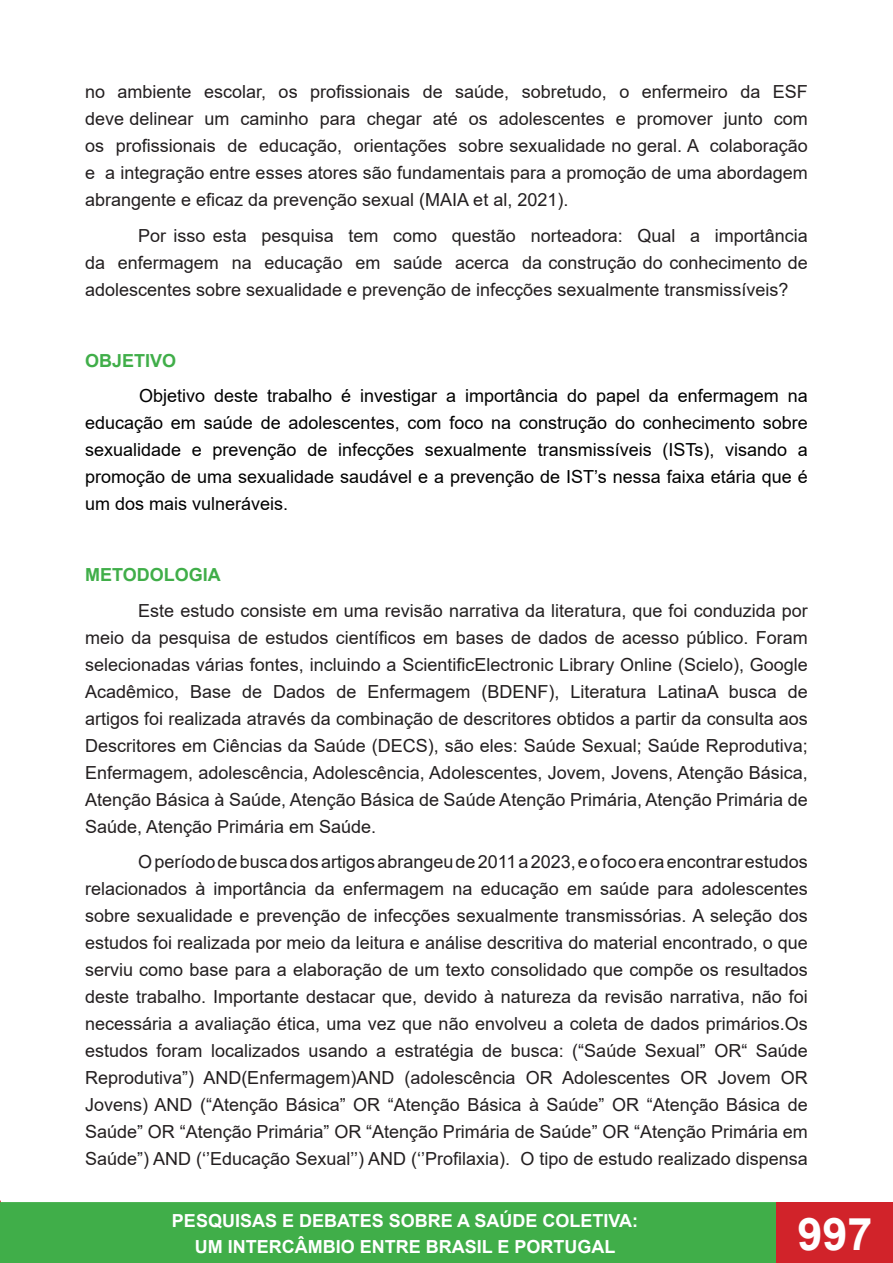
<style>
.page{position:relative;width:893px;height:1263px;background:#fff}
.page>*{position:absolute;margin:0;border:0;box-sizing:border-box;transform-origin:0 0}
.t1{font:700 45px "Arial";color:#fff}
.t2{font:18px/27px "Arial";color:#231f20;text-align:justify}
.t3{font:18px/27px "Arial";color:#000;text-align:justify}
.t4{font:700 18px/26.5px "Arial";color:#fff;text-align:center}
.t5{font:700 18px "Arial";color:#40ae49}
</style>
<div class="page">
<div style="left:0;top:1202px;width:776px;height:61px;background:#40ae49"></div>
<div style="left:776px;top:1202px;width:117px;height:61px;background:#d1232a"></div>
<p class="t2" style="left:85px;top:78px;width:724px">no ambiente escolar, os profissionais de saúde, sobretudo, o enfermeiro da ESF deve delinear um caminho para chegar até os adolescentes e promover junto com os profissionais de educação, orientações sobre sexualidade no geral. A colaboração e a integração entre esses atores são fundamentais para a promoção de uma abordagem abrangente e eficaz da prevenção sexual (MAIA et al, 2021).</p>
<p class="t2" style="left:85px;top:222px;width:724px;text-indent:53px">Por isso esta pesquisa tem como questão norteadora: Qual a importância da enfermagem na educação em saúde acerca da construção do conhecimento de adolescentes sobre sexualidade e prevenção de infecções sexualmente transmissíveis?</p>
<p class="t5" style="left:85px;top:348px;width:93px">OBJETIVO</p>
<p class="t3" style="left:85px;top:382px;width:724px;text-indent:54px">Objetivo deste trabalho é investigar a importância do papel da enfermagem na educação em saúde de adolescentes, com foco na construção do conhecimento sobre sexualidade e prevenção de infecções sexualmente transmissíveis (ISTs), visando a promoção de uma sexualidade saudável e a prevenção de IST’s nessa faixa etária que é um dos mais vulneráveis.</p>
<p class="t5" style="left:85px;top:562px;width:137px">METODOLOGIA</p>
<p class="t2" style="left:85px;top:597px;width:724px;text-indent:53px">Este estudo consiste em uma revisão narrativa da literatura, que foi conduzida por meio da pesquisa de estudos científicos em bases de dados de acesso público. Foram selecionadas várias fontes, incluindo a ScientificElectronic Library Online (Scielo), Google Acadêmico, Base de Dados de Enfermagem (BDENF), Literatura LatinaA busca de artigos foi realizada através da combinação de descritores obtidos a partir da consulta aos Descritores em Ciências da Saúde (DECS), são eles: Saúde Sexual; Saúde Reprodutiva; Enfermagem, adolescência, Adolescência, Adolescentes, Jovem, Jovens, Atenção Básica, Atenção Básica à Saúde, Atenção Básica de Saúde Atenção Primária, Atenção Primária de Saúde, Atenção Primária em Saúde.</p>
<p class="t2" style="left:85px;top:848px;width:724px;text-indent:53px">O período de busca dos artigos abrangeu de 2011 a 2023, e o foco era encontrar estudos relacionados à importância da enfermagem na educação em saúde para adolescentes sobre sexualidade e prevenção de infecções sexualmente transmissórias. A seleção dos estudos foi realizada por meio da leitura e análise descritiva do material encontrado, o que serviu como base para a elaboração de um texto consolidado que compõe os resultados deste trabalho. Importante destacar que, devido à natureza da revisão narrativa, não foi necessária a avaliação ética, uma vez que não envolveu a coleta de dados primários.Os estudos foram localizados usando a estratégia de busca: (“Saúde Sexual” OR“ Saúde Reprodutiva”) AND(Enfermagem)AND (adolescência OR Adolescentes OR Jovem OR Jovens) AND (“Atenção Básica” OR “Atenção Básica à Saúde” OR “Atenção Básica de Saúde” OR “Atenção Primária” OR “Atenção Primária de Saúde” OR “Atenção Primária em Saúde”) AND (‘’Educação Sexual’’) AND (‘’Profilaxia). O tipo de estudo realizado dispensa</p>
<p class="t4" style="left:172px;top:1207px;width:468px">PESQUISAS E DEBATES SOBRE A SAÚDE COLETIVA:<br>UM INTERCÂMBIO ENTRE BRASIL E PORTUGAL</p>
<h1 class="t1" style="left:797px;top:1202px;width:77px">997</h1>
</div>
